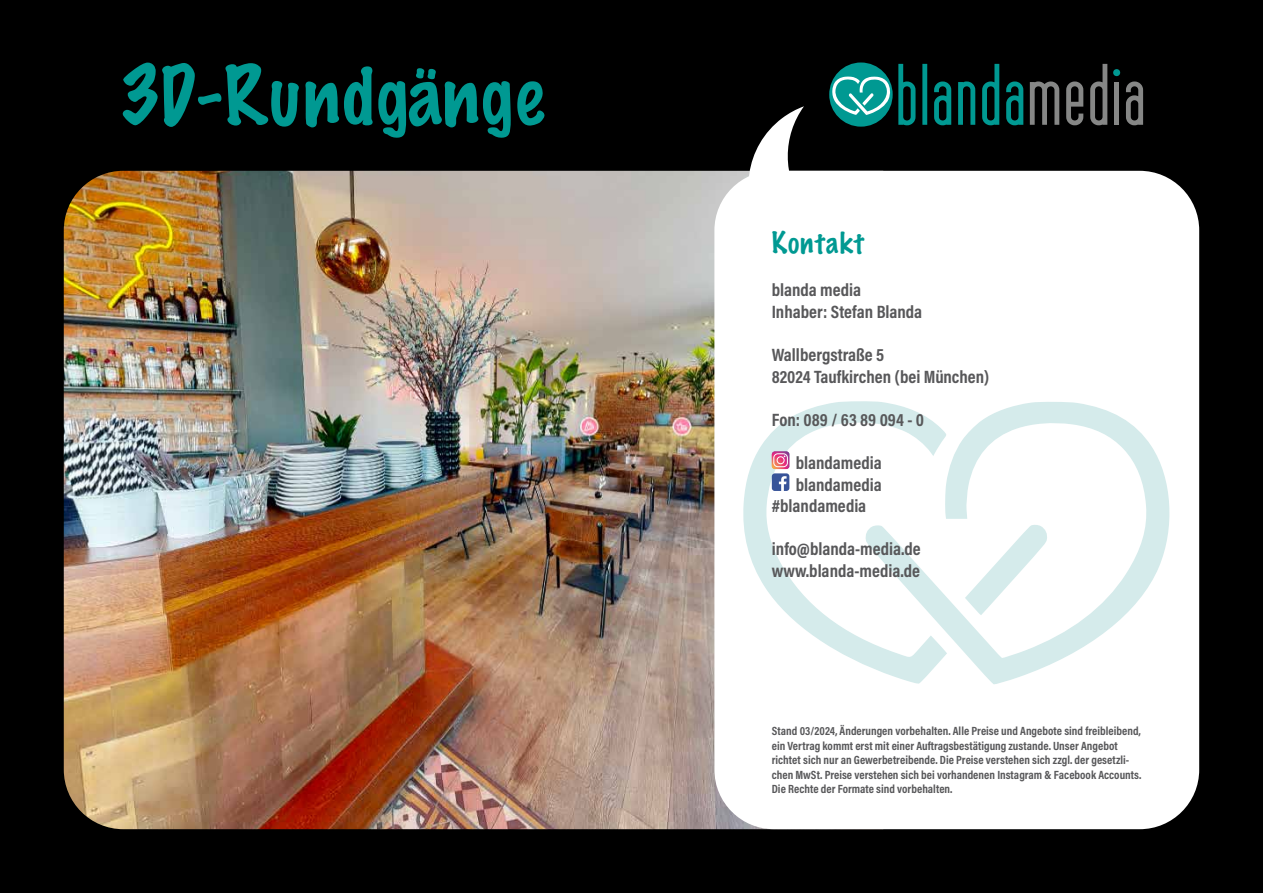
<style>
.page{position:relative;width:1263px;height:893px;background:#000}
.page>*{position:absolute;margin:0;border:0;box-sizing:border-box;transform-origin:0 0}
.t1{font:100 75px "Marker Felt";letter-spacing:.03em;color:#009992}
.t2{font:100 27px "Marker Felt";letter-spacing:.045em;color:#009992}
.t3{font:18px/21.6px "Acumin Variable Concept";color:#58585a}
.t4{font:12px/14.4px "Acumin Variable Concept";color:#58585a}
</style>
<div class="page">
<img style="left:64px;top:171px;width:702px;height:658px">
<div style="left:714px;top:171px;width:485px;height:658px;background:#fff;border-radius:60px"></div>
<svg style="left:743px;top:401px;width:427px;height:283px"></svg>
<div style="left:772px;top:473px;width:17px;height:18px;background:#385499;border-radius:3px"></div>
<svg style="left:779px;top:476px;width:7px;height:15px"></svg>
<svg style="left:772px;top:451px;width:17px;height:18px"></svg>
<svg style="left:1030px;top:81px;width:29px;height:44px"></svg>
<svg style="left:1066px;top:81px;width:17px;height:44px"></svg>
<svg style="left:1090px;top:64px;width:17px;height:61px"></svg>
<svg style="left:1113px;top:69px;width:7px;height:7px"></svg>
<div style="left:1114px;top:82px;width:5px;height:43px;background:#868786"></div>
<svg style="left:1126px;top:81px;width:17px;height:44px"></svg>
<svg style="left:737px;top:64px;width:286px;height:120px"></svg>
<h1 class="t1" style="left:119px;top:36px;width:427px">3D-Rundgänge</h1>
<h2 class="t2" style="left:772px;top:221px;width:94px">Kontakt</h2>
<h3 class="t3" style="left:772px;top:278px;width:152px">blanda media<br>Inhaber: Stefan Blanda</h3>
<h3 class="t3" style="left:772px;top:343px;width:219px">Wallbergstraße 5<br>82024 Taufkirchen (bei München)</h3>
<h3 class="t3" style="left:772px;top:408px;width:154px">Fon: 089 / 63 89 094 - 0</h3>
<h3 class="t3" style="left:796px;top:451px;width:88px">blandamedia</h3>
<h3 class="t3" style="left:796px;top:473px;width:88px">blandamedia</h3>
<h3 class="t3" style="left:772px;top:494px;width:96px">#blandamedia</h3>
<h3 class="t3" style="left:772px;top:538px;width:150px">info@blanda-media.de www.blanda-media.de</h3>
<p class="t4" style="left:772px;top:724px;width:371px">Stand 03/2024, Änderungen vorbehalten. Alle Preise und Angebote sind freibleibend, ein Vertrag kommt erst mit einer Auftragsbestätigung zustande. Unser Angebot richtet sich nur an Gewerbetreibende. Die Preise verstehen sich zzgl. der gesetzli&shy;chen MwSt. Preise verstehen sich bei vorhandenen Instagram &amp; Facebook Accounts.<br>Die Rechte der Formate sind vorbehalten.</p>
</div>
